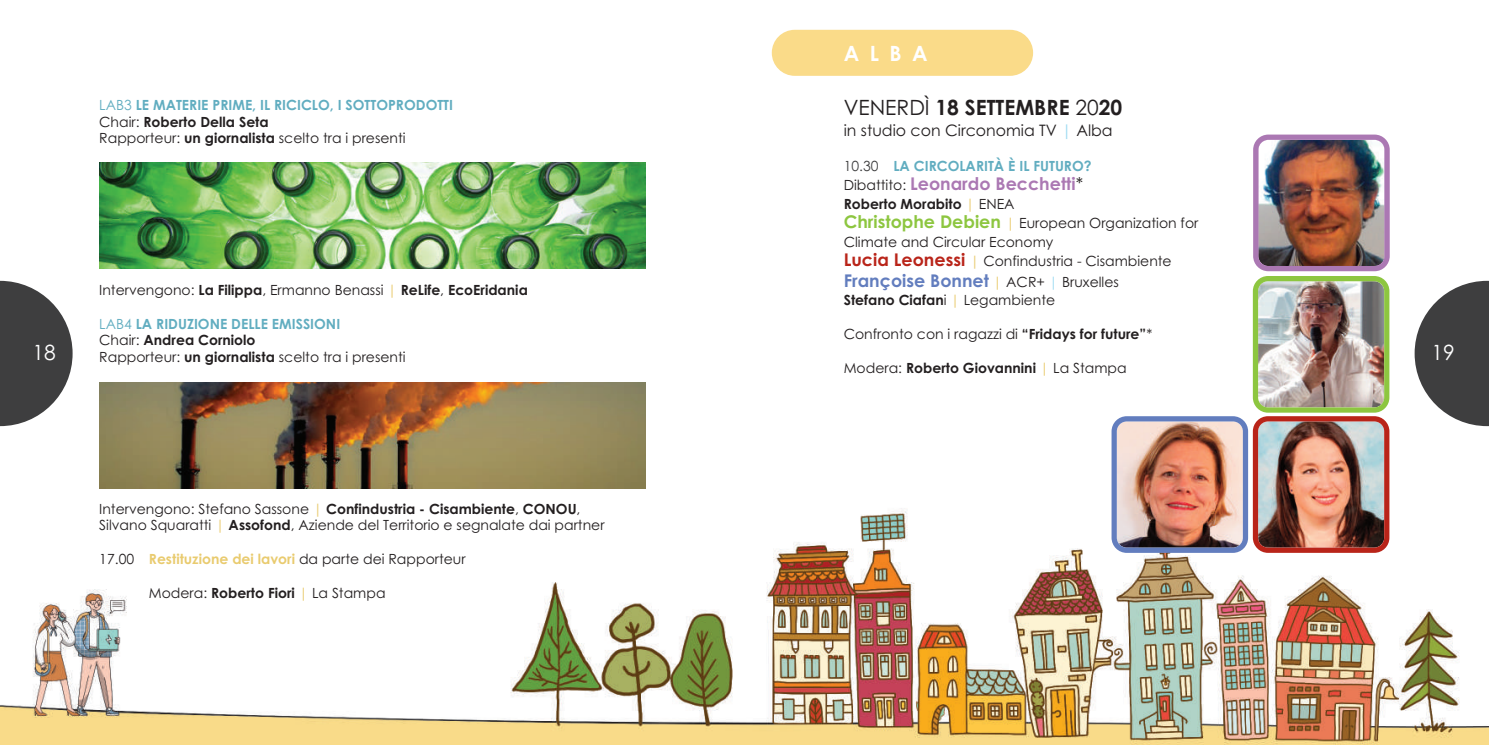
<style>
.page{position:relative;width:1489px;height:745px;background:#fff}
.page>*{position:absolute;margin:0;border:0;box-sizing:border-box;transform-origin:0 0}
.t1{font:700 21px "Century Gothic";color:#231f20}
.t2{font:21px "Century Gothic";color:#fff}
.t3{font:700 21px "Century Gothic";color:#fff}
.t4{font:700 17.5px "Century Gothic";color:#627dbe}
.t5{font:700 17.5px "Century Gothic";color:#ab78b3}
.t6{font:15.75px "Century Gothic";color:#231f20}
.t7{font:14px/19.1px "Century Gothic";color:#231f20}
.t8{font:700 14px/16.8px "Century Gothic";color:#61adc0}
.t9{font:700 14px "Century Gothic";color:#231f20}
.s1{font-weight:400}
.s2{color:#9edbf2}
.s3{font-weight:400;color:#3e3e3f}
.s4{font-weight:400;font-size:14px;color:#231f20}
.s5{font-weight:400;color:#231f20}
.s6{font-weight:700}
.s7{color:#e9cb6f}
.s8{font-weight:700;font-size:17.5px;color:#8dc640}
.s9{font-weight:700;font-size:17.5px;color:#b92419}
.s10{font-weight:400;font-size:14px;color:#e9cb6f}
.s11{font-weight:400;font-size:14px;color:#9edbf2}
.s12{font-weight:400;color:#e9cb6f}
.s13{color:#231f20}
.s14{color:#61adc0}
.s15{font-weight:700;color:#61adc0}
.s16{font-weight:700;color:#e9cb6f}
</style>
<div class="page">
<img style="left:0;top:447px;width:1488px;height:297px">
<svg style="left:0;top:280px;width:73px;height:146px"></svg>
<svg style="left:1414px;top:280px;width:74px;height:146px"></svg>
<img style="left:99px;top:162px;width:546px;height:106px">
<img style="left:99px;top:382px;width:546px;height:106px">
<div style="left:771px;top:30px;width:262px;height:46px;background:#fadb89;border-radius:23px"></div>
<img style="left:1111px;top:134px;width:278px;height:418px">
<h1 class="t3" style="left:843px;top:42px;width:85px">ALBA</h1>
<h1 class="t1" style="left:843px;top:95px;width:280px"><span class="s1">VENERDÌ</span> 18 SETTEMBRE <span class="s1">20</span>20</h1>
<p class="t6" style="left:843px;top:122px;width:270px">in studio con Circonomia TV <span class="s2">|</span> Alba</p>
<p class="t8" style="left:843px;top:157px;width:249px"><span class="s3">10.30</span> LA CIRCOLARITÀ È IL FUTURO?</p>
<p class="t5" style="left:843px;top:174px;width:241px"><span class="s4">Dibattito:</span> Leonardo Becchetti<span class="s5">*</span></p>
<p class="t7" style="left:843px;top:194px;width:356px"><span class="s6">Roberto Morabito</span> <span class="s7">|</span> ENEA<br><span class="s8">Christophe Debien</span> <span class="s7">|</span> European Organization for Climate and Circular Economy<br><span class="s9">Lucia Leonessi</span> <span class="s7">|</span> Confindustria - Cisambiente</p>
<p class="t4" style="left:843px;top:270px;width:277px">Françoise Bonnet <span class="s10">|</span> <span class="s4">ACR+</span> <span class="s11">|</span> <span class="s4">Bruxelles</span></p>
<p class="t9" style="left:843px;top:292px;width:213px">Stefano Ciafan<span class="s1">i</span> <span class="s12">|</span> <span class="s1">Legambiente</span></p>
<p class="t7" style="left:843px;top:324px;width:310px">Confronto con i ragazzi di <span class="s6">“Fridays for future”</span>*</p>
<p class="t9" style="left:843px;top:359px;width:284px"><span class="s1">Modera:</span> Roberto Giovannini <span class="s12">|</span> <span class="s1">La Stampa</span></p>
<p class="t8" style="left:99px;top:96px;width:355px"><span class="s1">LAB3</span> LE MATERIE PRIME, IL RICICLO, I SOTTOPRODOTTI<br><span class="s5">Chair:</span> <span class="s13">Roberto Della Seta<br></span><span class="s5">Rapporteur:</span> <span class="s13">un giornalista</span> <span class="s5">scelto tra i presenti</span></p>
<p class="t7" style="left:99px;top:280px;width:430px">Intervengono: <span class="s6">La Filippa</span>, Ermanno Benassi <span class="s7">|</span> <span class="s6">ReLife</span>, <span class="s6">EcoEridania</span></p>
<p class="t7" style="left:99px;top:315px;width:308px;line-height:16.8px"><span class="s14">LAB4</span> <span class="s15">LA RIDUZIONE DELLE EMISSIONI<br></span>Chair: <span class="s6">Andrea Corniolo<br></span>Rapporteur: <span class="s6">un giornalista</span> scelto tra i presenti</p>
<h1 class="t2" style="left:33px;top:340px;width:25px">18</h1>
<h1 class="t2" style="left:1431px;top:340px;width:25px">19</h1>
<p class="t7" style="left:99px;top:500px;width:507px;line-height:16.8px">Intervengono: Stefano Sassone <span class="s7">|</span> <span class="s6">Confindustria - Cisambiente</span>, <span class="s6">CONOU</span>,<br>Silvano Squaratti <span class="s7">|</span> <span class="s6">Assofond</span>, Aziende del Territorio e segnalate dai partner</p>
<p class="t7" style="left:99px;top:549px;width:368px">17.00 <span class="s16">Restituzione dei lavori</span> da parte dei Rapporteur</p>
<p class="t7" style="left:149px;top:583px;width:238px">Modera: <span class="s6">Roberto Fiori</span> <span class="s7">|</span> La Stampa</p>
</div>
